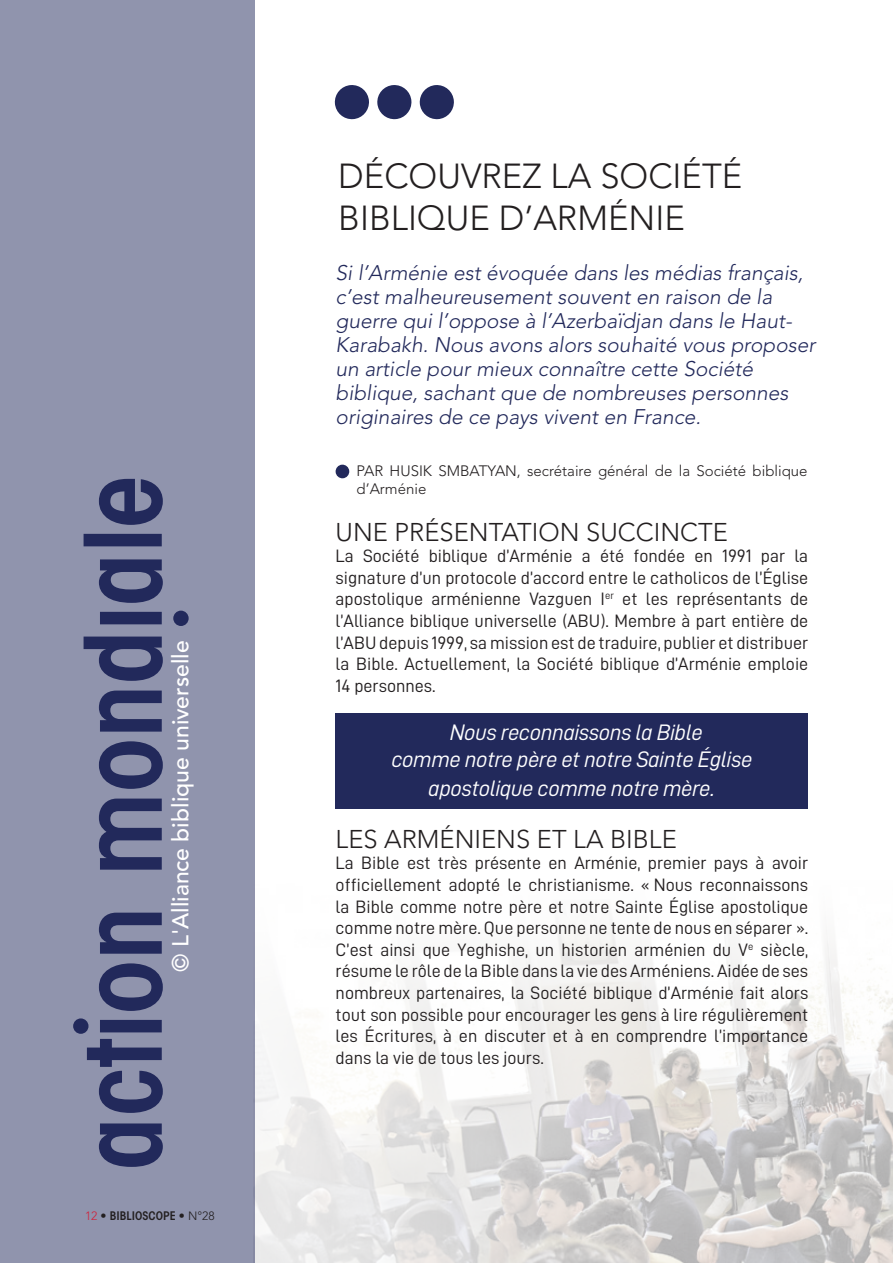
<style>
.page{position:relative;width:893px;height:1263px;background:#fff}
.page>*{position:absolute;margin:0;border:0;box-sizing:border-box;transform-origin:0 0}
.ABU_Titres{font:300 34.5px/41.4px "Avenir LT Std";color:#231f20}
.ABU_Titres-2{font:300 25.5px "Avenir LT Std";color:#231f20}
.t1{font:500 22.95px "Avenir LT Std";color:#fff}
.ABU_Mise_en_exerge{font:22.5px/27.9px "D DIN Italic";letter-spacing:-.02em;color:#fff;text-align:center}
.ABU_Chapeau{font:italic 300 21px/24px "Avenir LT Std";color:#22295b}
._04-texte{font:18px/21.6px "D DIN";color:#231f20;text-align:justify}
.t2{font:300 15px/18px "Avenir LT Std";color:#231f20}
.t3{font:600 condensed 12px "Avant Garde";color:#231f20}
.s1{font-family:"Avenir LT Std";font-weight:300;font-stretch:normal;color:#d2203a}
.s2{font-family:"Avenir LT Std";font-weight:300;font-stretch:normal}
</style>
<div class="page">
<img style="left:255px;top:922px;width:638px;height:341px">
<div style="left:0;top:0;width:255px;height:1263px;background:#9094ad"></div>
<div style="left:336px;top:713px;width:472px;height:95px;background:#22295b"></div>
<div style="left:335px;top:464px;width:14px;height:14px;background:#22295b;border-radius:50%"></div>
<svg style="left:84px;top:479px;width:79px;height:688px"></svg>
<div style="left:73px;top:1018px;width:15px;height:16px;background:#22295b;border-radius:50%"></div>
<div style="left:173px;top:611px;width:16px;height:15px;background:#22295b;border-radius:50%"></div>
<svg style="left:334px;top:85px;width:35px;height:35px"></svg>
<svg style="left:377px;top:85px;width:35px;height:35px"></svg>
<svg style="left:419px;top:85px;width:35px;height:35px"></svg>
<p class="t1" style="left:167px;top:972px;width:333px;rotate:-90deg">© L'Alliance biblique universelle</p>
<p class="t3" style="left:85px;top:1209px;width:131px"><span class="s1">12</span> • BIBLIOSCOPE • <span class="s2">N°28</span></p>
<p class="ABU_Titres" style="left:338px;top:156px;width:405px">DÉCOUVREZ LA SOCIÉTÉ<br>BIBLIQUE D’ARMÉNIE</p>
<p class="ABU_Chapeau" style="left:336px;top:261px;width:481px">Si l’Arménie est évoquée dans les médias français, c’est malheureusement souvent en raison de la guerre qui l’oppose à l’Azerbaïdjan dans le Haut-Karabakh. Nous avons alors souhaité vous proposer un article pour mieux connaître cette Société biblique, sachant que de nombreuses personnes originaires de ce pays vivent en France.</p>
<p class="t2" style="left:357px;top:461px;width:452px">PAR HUSIK SMBATYAN, secrétaire général de la Société biblique d’Arménie</p>
<p class="ABU_Titres-2" style="left:336px;top:517px;width:394px">UNE PRÉSENTATION SUCCINCTE</p>
<p class="_04-texte" style="left:336px;top:545px;width:474px">La Société biblique d’Arménie a été fondée en 1991 par la signature d’un protocole d’accord entre le catholicos de l’Église apostolique arménienne Vazguen I<sup>er</sup> et les représentants de l’Alliance biblique universelle (ABU). Membre à part entière de l’ABU depuis 1999, sa mission est de traduire, publier et distribuer la Bible. Actuellement, la Société biblique d’Arménie emploie 14 personnes.</p>
<p class="ABU_Mise_en_exerge" style="left:391px;top:718px;width:363px">Nous reconnaissons la Bible<br>comme notre père et notre Sainte Église apostolique comme notre mère.</p>
<p class="ABU_Titres-2" style="left:336px;top:824px;width:343px">LES ARMÉNIENS ET LA BIBLE</p>
<p class="_04-texte" style="left:336px;top:852px;width:474px">La Bible est très présente en Arménie, premier pays à avoir officiellement adopté le christianisme. « Nous reconnaissons la Bible comme notre père et notre Sainte Église apostolique comme notre mère. Que personne ne tente de nous en séparer ».<br>C’est ainsi que Yeghishe, un historien arménien du V<sup>e</sup> siècle, résume le rôle de la Bible dans la vie des Arméniens. Aidée de ses nombreux partenaires, la Société biblique d’Arménie fait alors tout son possible pour encourager les gens à lire régulièrement les Écritures, à en discuter et à en comprendre l’importance dans la vie de tous les jours.</p>
</div>
